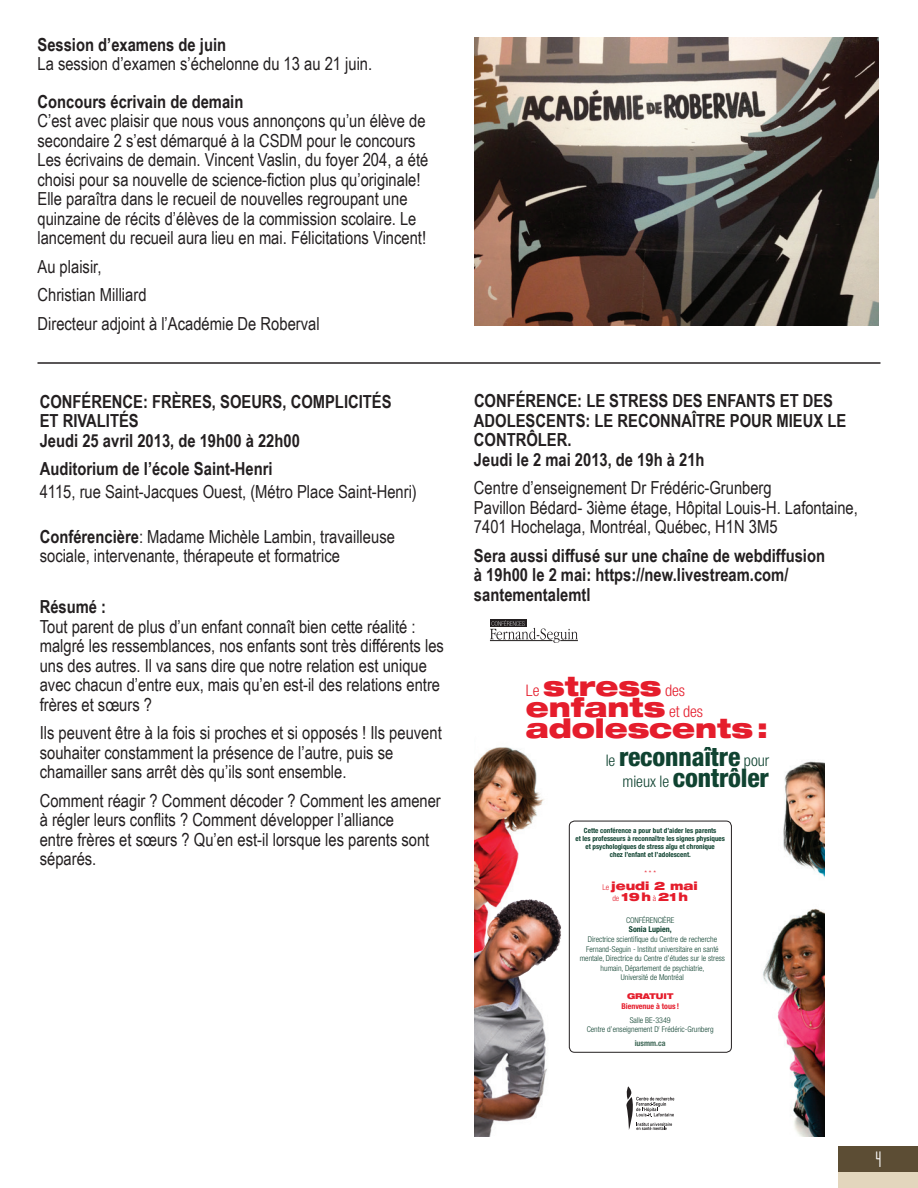
<style>
.page{position:relative;width:918px;height:1188px;background:#fff}
.page>*{position:absolute;margin:0;border:0;box-sizing:border-box;transform-origin:0 0}
.t1{font:900 expanded 26.55px/20.9px "Helvetica Neue LT Std";letter-spacing:-.005em;color:#e51d2c}
.t2{font:800 condensed 25.65px/20.4px "Helvetica Neue LT Std";letter-spacing:-.005em;color:#104331;text-align:right}
.t3{font:21px "KG How Many Times";color:#fff}
.t4{font:18px/19.5px "Arial Narrow";color:#231f20}
.t5{font:700 18px/19.5px "Arial Narrow";color:#231f20}
.t6{font:900 expanded 11.55px/11.6px "Helvetica Neue LT Std";color:#e51d2c;text-align:center}
.t7{font:300 condensed 7.95px/9.6px "Helvetica Neue LT Std";color:#104331;text-align:center}
.t8{font:700 condensed 7.95px "Helvetica Neue LT Std";color:#e51d2c}
.t9{font:700 condensed 7.95px "Helvetica Neue LT Std";color:#104331}
.t10{font:700 condensed 7.95px "Helvetica Neue LT Std";color:#436b5a}
.t11{font:900 expanded 7.95px "Helvetica Neue LT Std";color:#e51d2c}
.t12{font:300 condensed 7.95px "Helvetica Neue LT Std";color:#e51d2c}
.t13{font:700 condensed 7.05px/7.9px "Helvetica Neue LT Std";color:#104331;text-align:center}
.s1{font-weight:700}
.s2{font-weight:300;font-stretch:condensed;font-size:15.9px}
.s3{font-weight:300;font-size:15.9px}
.s4{font-weight:300;font-stretch:condensed;font-size:7.95px}
</style>
<div class="page">
<img style="left:474px;top:38px;width:404px;height:288px">
<svg style="left:838px;top:1146px;width:80px;height:42px;background:#8f8168"></svg>
<img style="left:763px;top:761px;width:62px;height:376px">
<img style="left:474px;top:747px;width:70px;height:148px">
<svg style="left:490px;top:620px;width:88px;height:23px"></svg>
<svg style="left:626px;top:1086px;width:48px;height:44px"></svg>
<img style="left:474px;top:895px;width:87px;height:242px">
<div style="left:569px;top:821px;width:163px;height:232px;border:1px solid #231f20;border-radius:5px"></div>
<hr style="left:38px;top:362px;width:842px;height:2px;background:#231f20">
<p class="t5" style="left:38px;top:34px;width:190px">Session d’examens de juin</p>
<p class="t4" style="left:38px;top:53px;width:336px">La session d’examen s’échelonne du 13 au 21 juin.</p>
<p class="t5" style="left:38px;top:91px;width:207px">Concours écrivain de demain</p>
<p class="t4" style="left:38px;top:110px;width:392px">C’est avec plaisir que nous vous annonçons qu’un élève de secondaire 2 s’est démarqué à la CSDM pour le concours Les écrivains de demain. Vincent Vaslin, du foyer 204, a été choisi pour sa nouvelle de science-fiction plus qu’originale!<br>Elle paraîtra dans le recueil de nouvelles regroupant une quinzaine de récits d’élèves de la commission scolaire. Le lancement du recueil aura lieu en mai. Félicitations Vincent!</p>
<p class="t4" style="left:38px;top:251px;width:284px;line-height:28.5px">Au plaisir,<br>Christian Milliard<br>Directeur adjoint à l’Académie De Roberval</p>
<p class="t5" style="left:40px;top:391px;width:53px">Conférence</p>
<p class="t5" style="left:143px;top:391px;width:20px">: Frères</p>
<p class="t5" style="left:212px;top:391px;width:20px">, soeurs</p>
<p class="t5" style="left:282px;top:391px;width:20px">, compl</p>
<p class="t5" style="left:344px;top:391px;width:30px">icités</p>
<p class="t5" style="left:40px;top:410px;width:262px">et rivalités<br>Jeudi 25 avril 2013, de 19h00 à 22h00</p>
<p class="t5" style="left:40px;top:458px;width:234px">Auditorium de l’école Saint-Henri</p>
<p class="t4" style="left:40px;top:481px;width:379px">4115, rue Saint-Jacques Ouest, (Métro Place Saint-Henri)</p>
<p class="t4" style="left:40px;top:526px;width:357px"><span class="s1">Conférencière</span>: Madame Michèle Lambin, travailleuse sociale, intervenante, thérapeute et formatrice</p>
<p class="t5" style="left:40px;top:596px;width:68px">Résumé :</p>
<p class="t4" style="left:40px;top:616px;width:406px">Tout parent de plus d’un enfant connaît bien cette réalité : malgré les ressemblances, nos enfants sont très différents les uns des autres. Il va sans dire que notre relation est unique avec chacun d’entre eux, mais qu’en est-il des relations entre frères et sœurs ?</p>
<p class="t4" style="left:40px;top:722px;width:404px">Ils peuvent être à la fois si proches et si opposés ! Ils peuvent souhaiter constamment la présence de l’autre, puis se chamailler sans arrêt dès qu’ils sont ensemble.</p>
<p class="t4" style="left:40px;top:790px;width:403px">Comment réagir ? Comment décoder ? Comment les amener à régler leurs conflits ? Comment développer l’alliance<br>entre frères et sœurs ? Qu’en est-il lorsque les parents sont séparés.</p>
<p class="t5" style="left:474px;top:391px;width:53px">Conférence</p>
<p class="t5" style="left:577px;top:391px;width:43px">: Le stress</p>
<p class="t5" style="left:672px;top:391px;width:74px">des enfants</p>
<p class="t5" style="left:780px;top:391px;width:44px">et des</p>
<p class="t5" style="left:474px;top:410px;width:33px">adolescents</p>
<p class="t5" style="left:586px;top:410px;width:44px">: le reconna</p>
<p class="t5" style="left:692px;top:410px;width:15px">ître</p>
<p class="t5" style="left:730px;top:410px;width:12px">pour</p>
<p class="t5" style="left:777px;top:410px;width:61px">mieux le</p>
<p class="t5" style="left:474px;top:430px;width:12px">contr</p>
<p class="t5" style="left:474px;top:430px;width:232px;text-indent:52px">ôler.<br>Jeudi le 2 mai 2013, de 19h à 21h</p>
<p class="t4" style="left:474px;top:478px;width:385px">Centre d’enseignement Dr Frédéric-Grunberg<br>Pavillon Bédard- 3ième étage, Hôpital Louis-H. Lafontaine,<br>7401 Hochelaga, Montréal, Québec, H1N 3M5</p>
<p class="t5" style="left:474px;top:545px;width:353px">Sera aussi diffusé sur une chaîne de webdiffusion à 19h00 le 2 mai: https://new.livestream.com/ santementalemtl</p>
<h1 class="t1" style="left:526px;top:675px;width:244px"><span class="s2">Le</span> stress <span class="s2">des </span>enfants <span class="s2">et des </span>adolescents :</h1>
<h2 class="t2" style="left:606px;top:747px;width:165px"><span class="s3">le</span> reconnaître <span class="s3">pour mieux le</span> contrôler</h2>
<p class="t13" style="left:575px;top:826px;width:151px">Cette conférence a pour but d’aider les parents<br>et les professeurs à reconnaître les signes physiques et psychologiques de stress aîgu et chronique<br>chez l’enfant et l’adolescent.</p>
<p class="t12" style="left:644px;top:869px;width:13px">* * *</p>
<p class="t6" style="left:603px;top:879px;width:97px"><span class="s4">Le</span> jeudi 2 mai <span class="s4">de</span> 19h <span class="s4">à</span> 21h</p>
<p class="t7" style="left:626px;top:915px;width:50px">CONFÉRENCIÈRE</p>
<p class="t9" style="left:629px;top:925px;width:44px">Sonia Lupien,</p>
<p class="t7" style="left:580px;top:934px;width:147px">Directrice scientifique du Centre de recherche Fernand-Seguin - Institut universitaire en santé mentale, Directrice du Centre d’études sur le stress humain, Département de psychiatrie,<br>Université de Montréal</p>
<p class="t11" style="left:627px;top:991px;width:48px">GRATUIT</p>
<p class="t8" style="left:621px;top:1001px;width:59px">Bienvenue à tous !</p>
<p class="t7" style="left:587px;top:1015px;width:128px">Salle BE-3349<br>Centre d’enseignement D<sup>r</sup> Frédéric-Grunberg</p>
<p class="t10" style="left:635px;top:1038px;width:32px">iusmm.ca</p>
<p class="t3" style="left:876px;top:1148px;width:7px">4</p>
</div>
